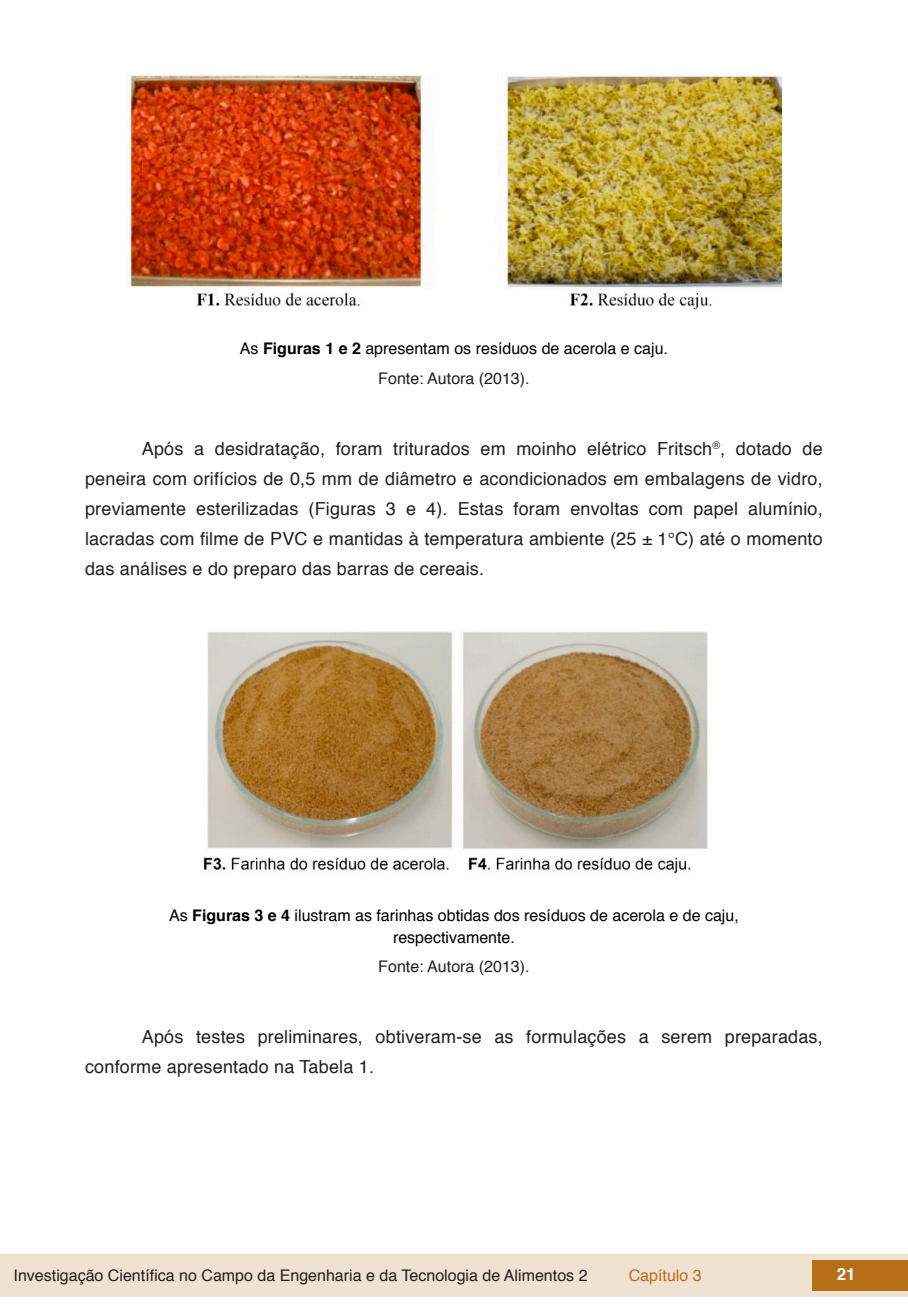
<style>
.page{position:relative;width:908px;height:1304px;background:#fff}
.page>*{position:absolute;margin:0;border:0;box-sizing:border-box;transform-origin:0 0}
.txt{font:18px/30px "Helvetica";letter-spacing:.01em;color:#231f20;text-align:justify}
.t1{font:700 16.8px "Helvetica";color:#fff}
.info_tab_graf_imag{font:16px/22px "Helvetica";color:#000;text-align:center}
.fonte_tab_gra_imag{font:16px "Helvetica";color:#231f20}
.t2{font:16px "Helvetica";color:#b66e19}
.s1{font-weight:700}
</style>
<div class="page">
<div style="left:0;top:1254px;width:906px;height:43px;background:#f0e2d1"></div>
<div style="left:812px;top:1261px;width:95px;height:30px;background:#b66e19"></div>
<img style="left:126px;top:74px;width:655px;height:235px">
<img style="left:203px;top:632px;width:504px;height:242px">
<p class="info_tab_graf_imag" style="left:240px;top:338px;width:429px">As <span class="s1">Figuras 1 e 2</span> apresentam os resíduos de acerola e caju.</p>
<p class="fonte_tab_gra_imag" style="left:378px;top:366px;width:153px">Fonte: Autora (2013).</p>
<p class="txt" style="left:85px;top:434px;width:738px;text-indent:57px">Após a desidratação, foram triturados em moinho elétrico Fritsch<sup>®</sup>, dotado de peneira com orifícios de 0,5 mm de diâmetro e acondicionados em embalagens de vidro, previamente esterilizadas (Figuras 3 e 4). Estas foram envoltas com papel alumínio, lacradas com filme de PVC e mantidas à temperatura ambiente (25 ± 1°C) até o momento das análises e do preparo das barras de cereais.</p>
<p class="info_tab_graf_imag" style="left:169px;top:904px;width:571px">As <span class="s1">Figuras 3 e 4</span> ilustram as farinhas obtidas dos resíduos de acerola e de caju, respectivamente.</p>
<p class="fonte_tab_gra_imag" style="left:378px;top:954px;width:153px">Fonte: Autora (2013).</p>
<p class="txt" style="left:85px;top:1022px;width:738px;text-indent:57px">Após testes preliminares, obtiveram-se as formulações a serem preparadas, conforme apresentado na Tabela 1.</p>
<p class="fonte_tab_gra_imag" style="left:14px;top:1263px;width:575px">Investigação Científica no Campo da Engenharia e da Tecnologia de Alimentos 2</p>
<p class="t2" style="left:628px;top:1263px;width:74px">Capítulo 3</p>
<p class="t1" style="left:836px;top:1261px;width:20px">21</p>
</div>
